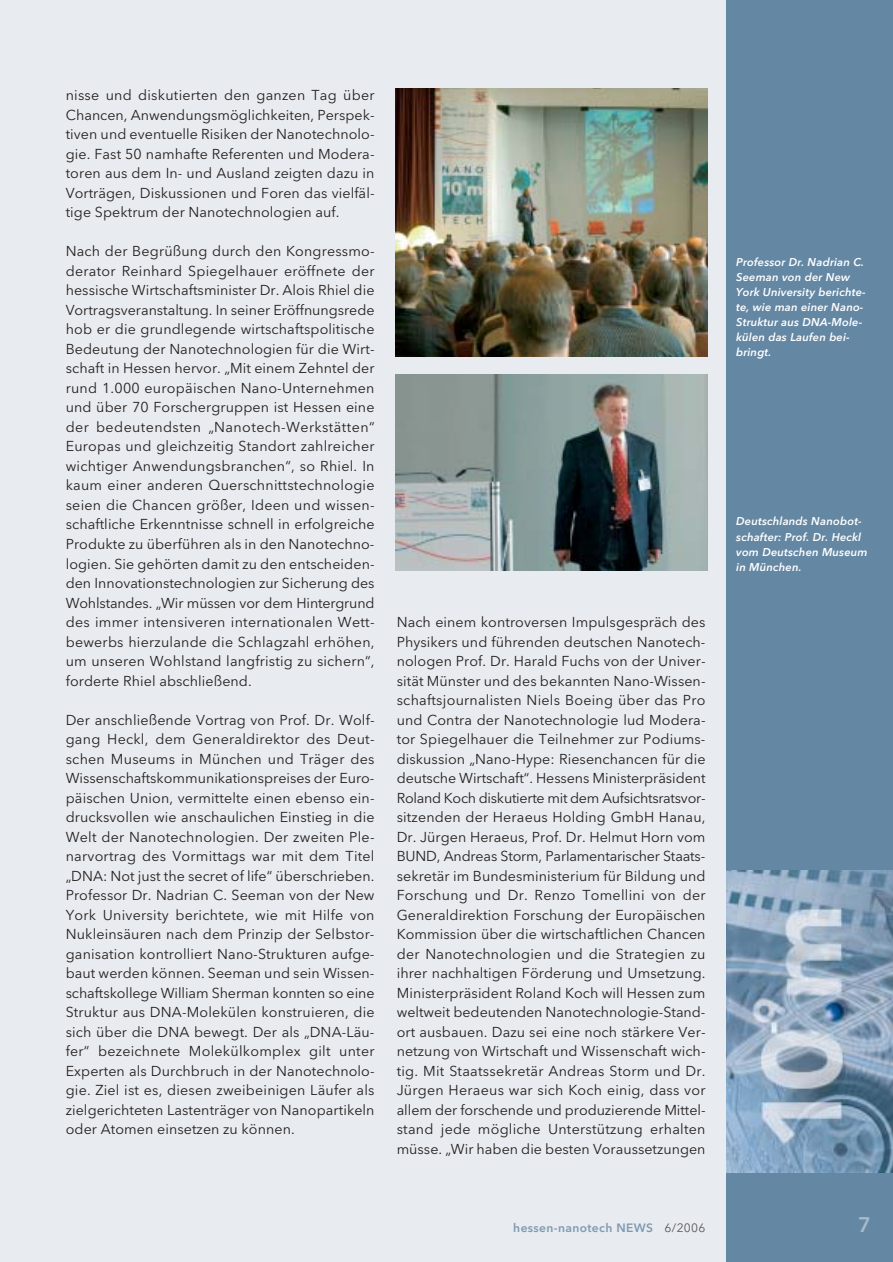
<style>
.page{position:relative;width:893px;height:1262px;background:#fff}
.page>*{position:absolute;margin:0;border:0;box-sizing:border-box;transform-origin:0 0}
.t1{font:600 21px "Avenir Next LT Pro";color:#a7b9cb}
.t2{font:14.25px/19.5px "Avenir Next LT Pro";letter-spacing:.005em;color:#231f1f;text-align:justify}
.t3{font:600 12px "Avenir Next LT Pro";letter-spacing:.03em;color:#7e9ab3}
.t4{font:italic 600 11.25px/15px "Avenir Next LT Pro";letter-spacing:.01em;color:#fff}
.s1{font-weight:400;color:#57585b}
</style>
<div class="page">
<div style="left:0;top:0;width:726px;height:1262px;background:#e8ebef"></div>
<div style="left:726px;top:0;width:166px;height:1262px;background:#6487a3"></div>
<img style="left:395px;top:374px;width:312px;height:196px">
<img style="left:395px;top:88px;width:312px;height:268px">
<img style="left:726px;top:870px;width:166px;height:302px">
<p class="t2" style="left:66px;top:87px;width:310px">nisse und diskutierten den ganzen Tag über Chancen, Anwendungsmöglichkeiten, Perspek&shy;tiven und eventuelle Risiken der Nanotechnolo&shy;gie. Fast 50 namhafte Referenten und Modera&shy;toren aus dem In- und Ausland zeigten dazu in Vorträgen, Diskussionen und Foren das vielfäl&shy;tige Spektrum der Nanotechnologien auf.</p>
<p class="t2" style="left:66px;top:243px;width:310px">Nach der Begrüßung durch den Kongressmo&shy;derator Reinhard Spiegelhauer eröffnete der hessische Wirtschaftsminister Dr. Alois Rhiel die Vortragsveranstaltung. In seiner Eröffnungsrede hob er die grundlegende wirtschaftspolitische Bedeutung der Nanotechnologien für die Wirt&shy;schaft in Hessen hervor. „Mit einem Zehntel der rund 1.000 europäischen Nano-Unternehmen und über 70 Forschergruppen ist Hessen eine der bedeutendsten „Nanotech-Werkstätten“ Europas und gleichzeitig Standort zahlreicher wichtiger Anwendungsbranchen“, so Rhiel. In kaum einer anderen Querschnittstechnologie seien die Chancen größer, Ideen und wissen&shy;schaftliche Erkenntnisse schnell in erfolgreiche Produkte zu überführen als in den Nanotechno&shy;logien. Sie gehörten damit zu den entscheiden&shy;den Innovationstechnologien zur Sicherung des Wohlstandes. „Wir müssen vor dem Hintergrund des immer intensiveren internationalen Wett&shy;bewerbs hierzulande die Schlagzahl erhöhen, um unseren Wohlstand langfristig zu sichern“, forderte Rhiel abschließend.</p>
<p class="t2" style="left:66px;top:711px;width:310px">Der anschließende Vortrag von Prof. Dr. Wolf&shy;gang Heckl, dem Generaldirektor des Deut&shy;schen Museums in München und Träger des Wissenschaftskommunikationspreises der Euro&shy;päischen Union, vermittelte einen ebenso ein&shy;drucksvollen wie anschaulichen Einstieg in die Welt der Nanotechnologien. Der zweiten Ple&shy;narvortrag des Vormittags war mit dem Titel „DNA: Not just the secret of life“ überschrieben.<br>Professor Dr. Nadrian C. Seeman von der New York University berichtete, wie mit Hilfe von Nukleinsäuren nach dem Prinzip der Selbstor&shy;ganisation kontrolliert Nano-Strukturen aufge&shy;baut werden können. Seeman und sein Wissen&shy;schaftskollege William Sherman konnten so eine Struktur aus DNA-Molekülen konstruieren, die sich über die DNA bewegt. Der als „DNA-Läu&shy;fer“ bezeichnete Molekülkomplex gilt unter Experten als Durchbruch in der Nanotechnolo&shy;gie. Ziel ist es, diesen zweibeinigen Läufer als zielgerichteten Lastenträger von Nanopartikeln oder Atomen einsetzen zu können.</p>
<p class="t2" style="left:396px;top:613px;width:310px">Nach einem kontroversen Impulsgespräch des Physikers und führenden deutschen Nanotech&shy;nologen Prof. Dr. Harald Fuchs von der Univer&shy;sität Münster und des bekannten Nano-Wissen&shy;schaftsjournalisten Niels Boeing über das Pro und Contra der Nanotechnologie lud Modera&shy;tor Spiegelhauer die Teilnehmer zur Podiums&shy;diskussion „Nano-Hype: Riesenchancen für die deutsche Wirtschaft“. Hessens Ministerpräsident Roland Koch diskutierte mit dem Aufsichtsratsvor&shy;sitzenden der Heraeus Holding GmbH Hanau, Dr. Jürgen Heraeus, Prof. Dr. Helmut Horn vom BUND, Andreas Storm, Parlamentarischer Staats&shy;sekretär im Bundesministerium für Bildung und Forschung und Dr. Renzo Tomellini von der Generaldirektion Forschung der Europäischen Kommission über die wirtschaftlichen Chancen der Nanotechnologien und die Strategien zu ihrer nachhaltigen Förderung und Umsetzung.<br>Ministerpräsident Roland Koch will Hessen zum weltweit bedeutenden Nanotechnologie-Stand&shy;ort ausbauen. Dazu sei eine noch stärkere Ver&shy;netzung von Wirtschaft und Wissenschaft wich&shy;tig. Mit Staatssekretär Andreas Storm und Dr.<br>Jürgen Heraeus war sich Koch einig, dass vor allem der forschende und produzierende Mittel&shy;stand jede mögliche Unterstützung erhalten müsse. „Wir haben die besten Voraussetzungen</p>
<p class="t4" style="left:736px;top:255px;width:131px">Professor Dr. Nadrian C.<br>Seeman von der New<br>York University berichte&shy;te, wie man einer Nano-<br>Struktur aus DNA-Mole&shy;külen das Laufen bei&shy;bringt.</p>
<p class="t4" style="left:736px;top:515px;width:133px">Deutschlands Nanobot&shy;schafter: Prof. Dr. Heckl vom Deutschen Museum in München.</p>
<p class="t3" style="left:513px;top:1222px;width:194px">hessen-nanotech NEWS <span class="s1">6/2006</span></p>
<h1 class="t1" style="left:858px;top:1216px;width:14px">7</h1>
</div>
